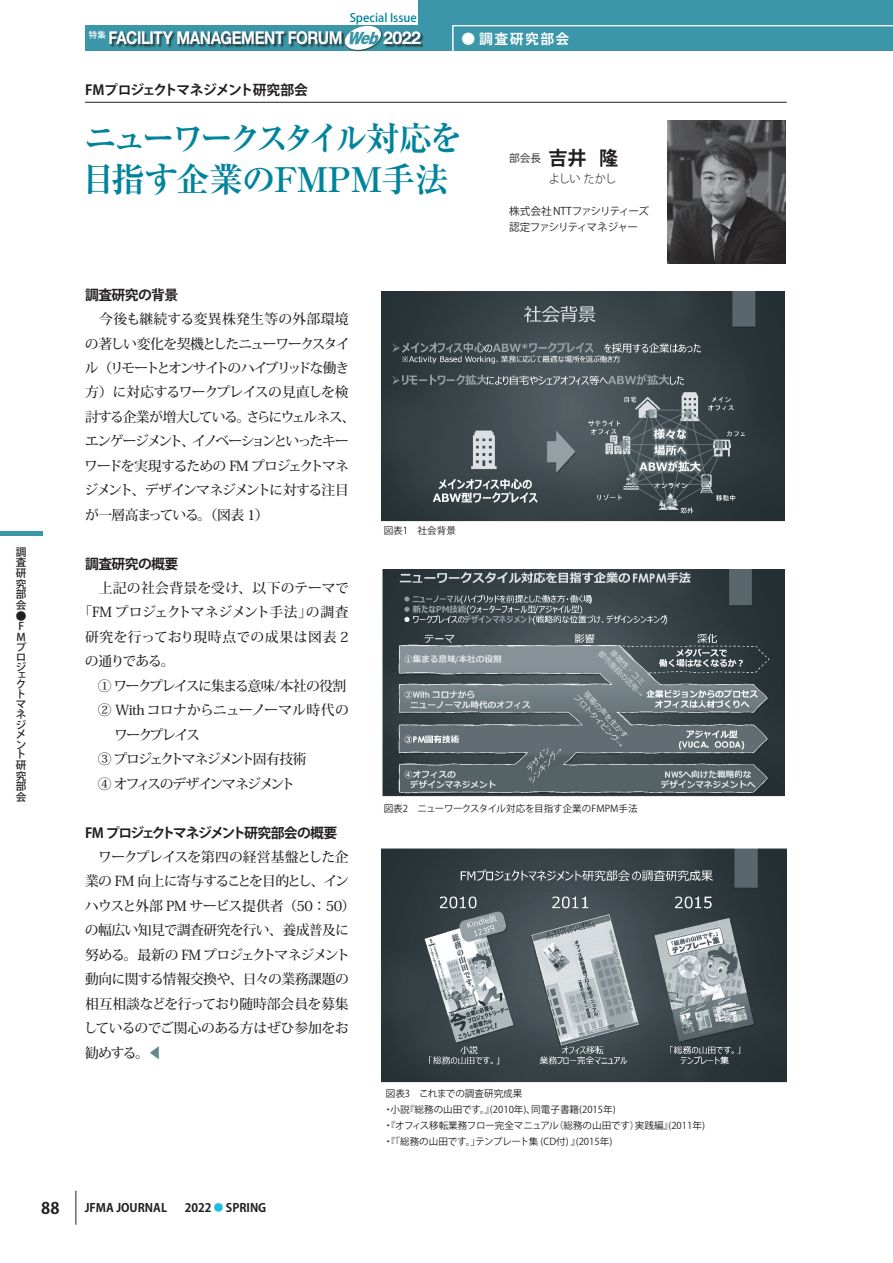
<style>
.page{position:relative;width:893px;height:1263px;background:#fff}
.page>*{position:absolute;margin:0;border:0;box-sizing:border-box;transform-origin:0 0}
.t1{font:700 34.05px/41.4px "Ryumin Pro";letter-spacing:-.075em;color:#00839c}
.t2{font:700 17.7px "Helvetica Neue LT Std";letter-spacing:-.025em;color:#fff;scale:.86 1}
.t3{font:700 17.7px "Helvetica Neue LT Std";letter-spacing:-.025em;color:#fff}
.t4{font:700 16.95px "Helvetica Neue LT Std";letter-spacing:-.04em;color:#fff}
.t5{font:700 15.9px "Koz Go Pro";color:#231f20}
.t6{font:500 13.8px/24.5px "Koz Min Pro";letter-spacing:-.04em;color:#231f20}
.t7{font:500 13.8px/24.5px "Koz Min Pro";letter-spacing:-.09em;color:#231f20}
.t8{font:700 13.8px "Koz Go Pro";letter-spacing:-.05em;color:#231f20}
.t9{font:700 13.8px "Koz Go Pro";letter-spacing:-.11em;color:#231f20}
.t10{font:500 13.8px "Koz Min Pro";letter-spacing:-.095em;color:#231f20}
.t11{font:500 13.8px "Koz Min Pro";letter-spacing:.015em;color:#231f20}
.t12{font:500 13.8px "Koz Min Pro";letter-spacing:.03em;color:#231f20}
.t13{font:500 13.8px "Koz Min Pro";letter-spacing:-.13em;color:#231f20}
.t14{font:500 13.8px "Koz Min Pro";letter-spacing:-.12em;color:#231f20}
.t15{font:700 13.8px "Koz Go Pro";letter-spacing:.11em;color:#fff}
.t16{font:500 13.8px "Koz Min Pro";letter-spacing:-.06em;color:#231f20}
.t17{font:500 13.8px "Koz Min Pro";letter-spacing:-.125em;color:#231f20}
.t18{font:700 11.7px "Koz Go Pro";color:#231f20}
.t19{font:500 11.7px "Koz Go Pro";color:#00839c}
.t20{font:300 11.7px "Koz Go Pro";letter-spacing:-.055em;color:#231f20;scale:.96 1}
.t21{font:10.65px/15.9px "Koz Go Pro";letter-spacing:-.07em;color:#231f20}
.t22{font:500 10.65px/10.2px "Koz Go Pro";color:#231f20}
.t23{font:9.6px/15.9px "Koz Go Pro";color:#231f20}
.s1{font-family:"Ryumin Pro"}
.s2{font-weight:700;font-size:19.2px}
.s3{color:#63858d}
.s4{font-size:9.6px;color:#1cbed8}
</style>
<div class="page">
<hr style="left:76px;top:1191px;width:1px;height:34px;background:#231f20">
<div style="left:85px;top:26px;width:808px;height:25px;background:#3a96a8"></div>
<div style="left:419px;top:0;width:474px;height:26px;background:#3a96a8"></div>
<div style="left:110px;top:31px;width:314px;height:17px;background:#231f20;opacity:.75"></div>
<svg style="left:343px;top:25px;width:40px;height:27px"></svg>
<svg style="left:452px;top:25px;width:441px;height:26px"></svg>
<hr style="left:85px;top:102px;width:702px;height:1px;background:#231f20">
<img style="left:381px;top:291px;width:403px;height:231px">
<img style="left:382px;top:570px;width:402px;height:227px">
<img style="left:381px;top:848px;width:406px;height:235px">
<img style="left:667px;top:121px;width:118px;height:142px">
<div style="left:0;top:531px;width:43px;height:5px;background:#3a96a8"></div>
<p class="t19" style="left:350px;top:11px;width:69px">Special Issue</p>
<p class="t2" style="left:89px;top:27px;width:297px"><sup>特集</sup> FACILITY MANAGEMENT FORUM</p>
<p class="t3" style="left:383px;top:27px;width:39px">2022</p>
<p class="t15" style="left:461px;top:30px;width:110px"><span class="s1">●</span> 調査研究部会</p>
<p class="t4" style="left:115px;top:27px;width:294px">FACILITY MANAGEMENT FORUM 2017</p>
<p class="t8" style="left:85px;top:81px;width:225px">FMプロジェクトマネジメント研究部会</p>
<h1 class="t1" style="left:82px;top:115px;width:383px">ニューワークスタイル対応を目指す企業のFMPM手法</h1>
<p class="t21" style="left:509px;top:150px;width:111px">部会長 <span class="s2">吉井 隆</span></p>
<p class="t20" style="left:549px;top:171px;width:72px">よしい たかし</p>
<p class="t21" style="left:509px;top:203px;width:141px">株式会社 NTTファシリティーズ認定ファシリティマネジャー</p>
<p class="t22" style="left:16px;top:547px;width:12px;line-height:10.6px">調査研究部会●<br>F<br>Mプ</p>
<p class="t22" style="left:16px;top:652px;width:12px">ロジ</p>
<p class="t22" style="left:16px;top:671px;width:11px;line-height:9px">ェク</p>
<p class="t22" style="left:16px;top:690px;width:12px">トマネジメント研究部会</p>
<p class="t8" style="left:85px;top:286px;width:95px">調査研究の背景</p>
<p class="t7" style="left:84px;top:306px;width:273px">　今後も継続する変異株発生等の外部環境の著しい変化を契機としたニューワークスタイル（リモートとオンサイトのハイブリッドな働き方）に対応するワークプレイスの見直しを検討する企業が増大している。さらにウェルネス、エンゲージメント、イノベーションといったキーワードを実現するための FM プロジェクトマネジメント、デザインマネジメントに対する注目が一層高まっている。（図表 1）</p>
<p class="t8" style="left:85px;top:555px;width:95px">調査研究の概要</p>
<p class="t11" style="left:85px;top:578px;width:265px">　上記の社会背景を受け、以下のテーマで</p>
<p class="t6" style="left:78px;top:600px;width:272px">「FM プロジェクトマネジメント手法」の調査</p>
<p class="t12" style="left:85px;top:627px;width:265px">研究を行っており現時点での成果は図表 2</p>
<p class="t16" style="left:85px;top:651px;width:91px">の通りである。</p>
<p class="t10" style="left:98px;top:676px;width:250px">① ワークプレイスに集まる意味/本社の役割</p>
<p class="t6" style="left:98px;top:697px;width:252px">② With コロナからニューノーマル時代の</p>
<p class="t17" style="left:114px;top:725px;width:87px">ワークプレイス</p>
<p class="t13" style="left:98px;top:749px;width:210px">③ プロジェクトマネジメント固有技術</p>
<p class="t14" style="left:98px;top:774px;width:199px">④ オフィスのデザインマネジメント</p>
<p class="t9" style="left:85px;top:823px;width:254px">FM プロジェクトマネジメント研究部会の概要</p>
<p class="t6" style="left:84px;top:844px;width:273px">　ワークプレイスを第四の経営基盤とした企業の FM 向上に寄与することを目的とし、インハウスと外部 PM サービス提供者（50：50）の幅広い知見で調査研究を行い、養成普及に努める。最新の FM プロジェクトマネジメント動向に関する情報交換や、日々の業務課題の相互相談などを行っており随時部会員を募集しているのでご関心のある方はぜひ参加をお勧めする。<span class="s3">◀</span></p>
<p class="t5" style="left:41px;top:1198px;width:20px">88</p>
<p class="t18" style="left:85px;top:1200px;width:84px">JFMA JOURNAL</p>
<p class="t18" style="left:185px;top:1200px;width:83px">2022 <span class="s4">●</span> SPRING</p>
<p class="t23" style="left:384px;top:523px;width:74px">図表1　社会背景</p>
<p class="t23" style="left:384px;top:801px;width:255px">図表2　ニューワークスタイル対応を目指す企業のFMPM手法</p>
<p class="t23" style="left:383px;top:1086px;width:323px">図表3　これまでの調査研究成果<br>・小説『総務の山田です。』(2010年)、同電子書籍(2015年)<br>・『オフィス移転業務フロー完全マニュアル（総務の山田です）実践編』(2011年)・『「総務の山田です。」テンプレート集 (CD付) 』(2015年)</p>
</div>
